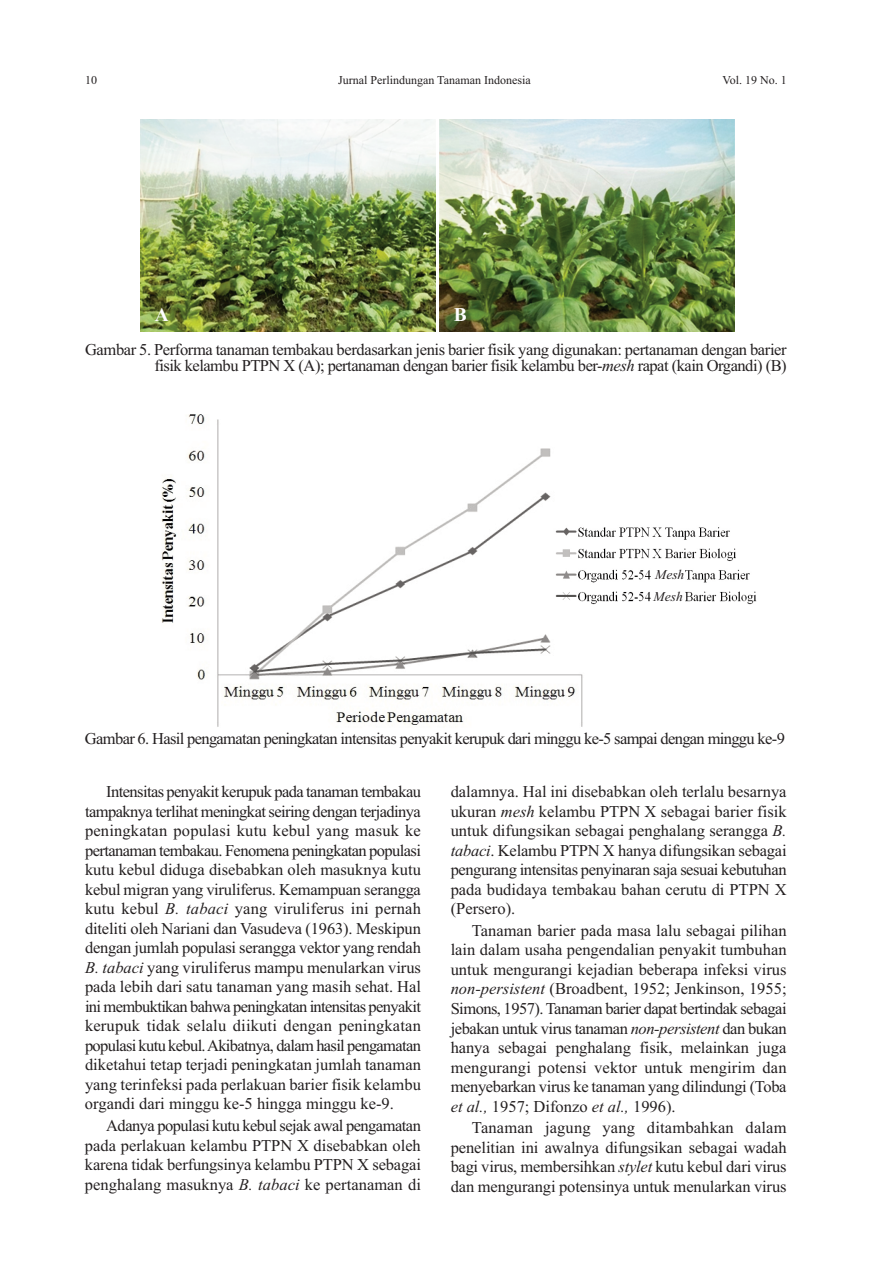
<style>
.page{position:relative;width:893px;height:1263px;background:#fff}
.page>*{position:absolute;margin:0;border:0;box-sizing:border-box;transform-origin:0 0}
.t1{font:700 19.5px "Times New Roman";color:#fff}
.t2{font:16.5px/19.5px "Times New Roman";letter-spacing:-.02em;color:#231f20;text-align:justify}
.t3{font:16.5px "Times New Roman";letter-spacing:-.04em;color:#231f20}
.t4{font:italic 13.5px/21.5px "Times New Roman";color:#231f20}
.t5{font:12px "Times New Roman";color:#231f20}
.s1{font-style:italic}
</style>
<div class="page">
<img style="left:161px;top:415px;width:422px;height:312px">
<img style="left:544px;top:519px;width:213px;height:87px">
<img style="left:140px;top:119px;width:296px;height:213px">
<img style="left:439px;top:119px;width:295px;height:213px">
<div style="left:654px;top:567px;width:31px;height:18px;background:#fff"></div>
<div style="left:653px;top:588px;width:31px;height:19px;background:#fff"></div>
<p class="t5" style="left:85px;top:73px;width:13px">10</p>
<p class="t5" style="left:338px;top:72px;width:194px">Jurnal Perlindungan Tanaman Indonesia</p>
<p class="t5" style="left:722px;top:72px;width:66px">Vol. 19 No. 1</p>
<p class="t1" style="left:155px;top:303px;width:16px">A</p>
<p class="t1" style="left:454px;top:303px;width:15px">B</p>
<p class="t2" style="left:85px;top:341px;width:703px;line-height:16.5px;text-align:right">Gambar 5. Performa tanaman tembakau berdasarkan jenis barier fisik yang digunakan: pertanaman dengan barier fisik kelambu PTPN X (A); pertanaman dengan barier fisik kelambu ber-<span class="s1">mesh</span> rapat (kain Organdi) (B)</p>
<p class="t4" style="left:654px;top:564px;width:32px">Mesh<br>Mesh</p>
<p class="t3" style="left:85px;top:728px;width:701px">Gambar 6. Hasil pengamatan peningkatan intensitas penyakit kerupuk dari minggu ke-5 sampai dengan minggu ke-9</p>
<p class="t2" style="left:85px;top:782px;width:337px;text-indent:21px">Intensitas penyakit kerupuk pada tanaman tembakau tampaknya terlihat meningkat seiring dengan terjadinya peningkatan populasi kutu kebul yang masuk ke pertanaman tembakau. Fenomena peningkatan populasi kutu kebul diduga disebabkan oleh masuknya kutu kebul migran yang viruliferus. Kemampuan serangga kutu kebul <span class="s1">B. tabaci</span> yang viruliferus ini pernah diteliti oleh Nariani dan Vasudeva (1963). Meskipun dengan jumlah populasi serangga vektor yang rendah <span class="s1">B. tabaci</span> yang viruliferus mampu menularkan virus pada lebih dari satu tanaman yang masih sehat. Hal ini membuktikan bahwa peningkatan intensitas penyakit kerupuk tidak selalu diikuti dengan peningkatan populasi kutu kebul.Akibatnya, dalam hasil pengamatan diketahui tetap terjadi peningkatan jumlah tanaman yang terinfeksi pada perlakuan barier fisik kelambu organdi dari minggu ke-5 hingga minggu ke-9.</p>
<p class="t2" style="left:85px;top:1115px;width:337px;text-indent:21px">Adanya populasi kutu kebul sejak awal pengamatan pada perlakuan kelambu PTPN X disebabkan oleh karena tidak berfungsinya kelambu PTPN X sebagai penghalang masuknya <span class="s1">B. tabaci</span> ke pertanaman di</p>
<p class="t2" style="left:451px;top:782px;width:337px">dalamnya. Hal ini disebabkan oleh terlalu besarnya ukuran <span class="s1">mesh</span> kelambu PTPN X sebagai barier fisik untuk difungsikan sebagai penghalang serangga <span class="s1">B. tabaci</span>. Kelambu PTPN X hanya difungsikan sebagai pengurang intensitas penyinaran saja sesuai kebutuhan pada budidaya tembakau bahan cerutu di PTPN X (Persero).</p>
<p class="t2" style="left:451px;top:920px;width:337px;text-indent:21px">Tanaman barier pada masa lalu sebagai pilihan lain dalam usaha pengendalian penyakit tumbuhan untuk mengurangi kejadian beberapa infeksi virus <span class="s1">non-persistent</span> (Broadbent, 1952; Jenkinson, 1955; Simons, 1957). Tanaman barier dapat bertindak sebagai jebakan untuk virus tanaman <span class="s1">non-persistent</span> dan bukan hanya sebagai penghalang fisik, melainkan juga mengurangi potensi vektor untuk mengirim dan menyebarkan virus ke tanaman yang dilindungi (Toba <span class="s1">et al.,</span> 1957; Difonzo <span class="s1">et al.,</span> 1996).</p>
<p class="t2" style="left:451px;top:1118px;width:337px;text-indent:21px">Tanaman jagung yang ditambahkan dalam penelitian ini awalnya difungsikan sebagai wadah bagi virus, membersihkan <span class="s1">stylet</span> kutu kebul dari virus dan mengurangi potensinya untuk menularkan virus</p>
</div>
